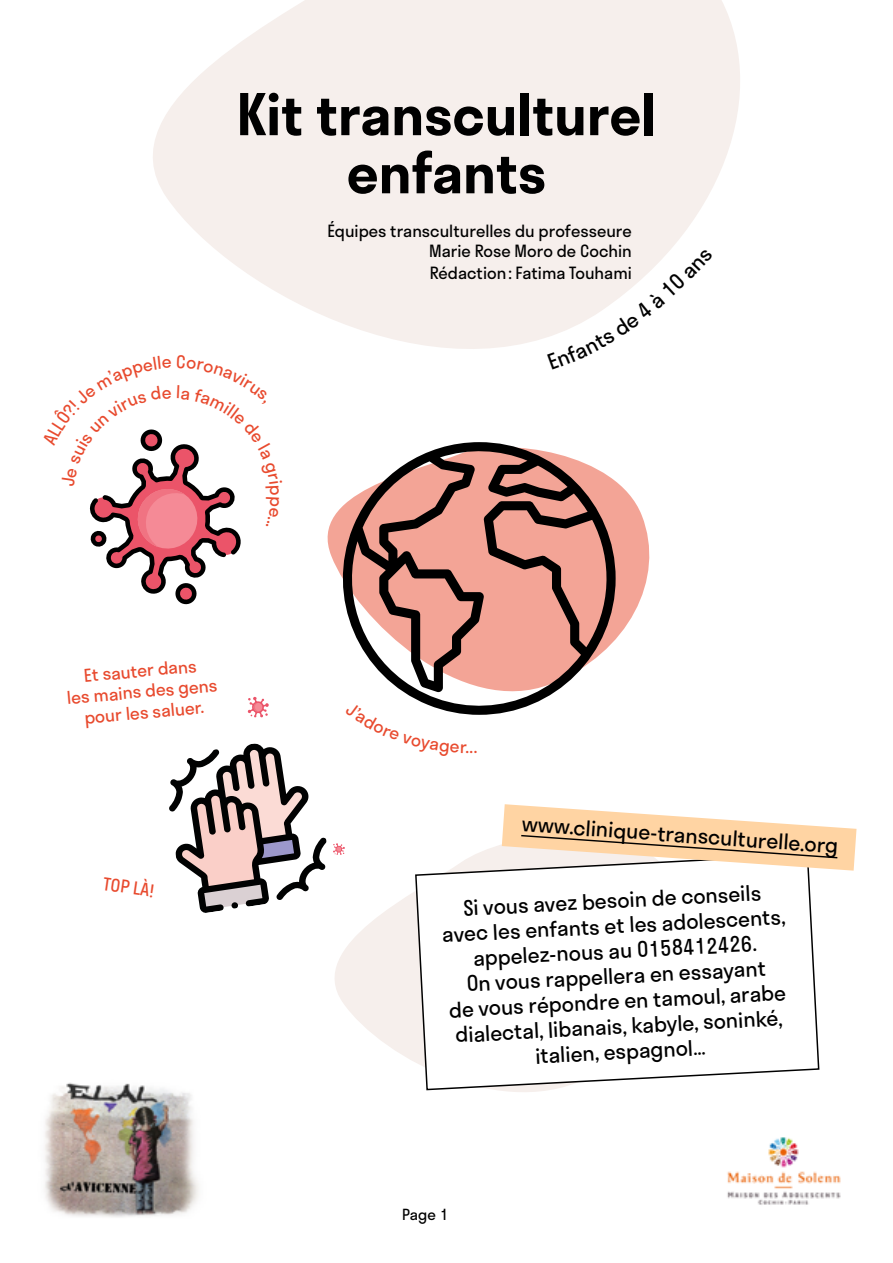
<style>
.page{position:relative;width:893px;height:1263px;background:#fff}
.page>*{position:absolute;margin:0;border:0;box-sizing:border-box;transform-origin:0 0}
.t1{font:600 56.25px/58.1px "Stratos";color:#000;text-align:center}
.t2{font:21px/25.2px "Stratos";color:#000;text-align:center}
.t3{font:17.25px/20.7px "Stratos";color:#e84a2e;text-align:center}
.t4{font:16.5px/19.8px "Stratos";color:#000;text-align:right}
.t5{font:15px "Stratos";color:#000}
</style>
<div class="page">
<img style="left:727px;top:1137px;width:114px;height:68px">
<svg style="left:335px;top:844px;width:204px;height:248px;fill:#f6efec"></svg>
<svg style="left:414px;top:853px;width:406px;height:238px"></svg>
<svg style="left:153px;top:0;width:587px;height:349px;fill:#f6efec"></svg>
<svg style="left:616px;top:482px;width:34px;height:157px;fill:#f3a496"></svg>
<svg style="left:327px;top:442px;width:289px;height:273px;fill:#f3a496"></svg>
<img style="left:44px;top:1082px;width:155px;height:135px">
<svg style="left:502px;top:804px;width:354px;height:67px"></svg>
<svg style="left:89px;top:429px;width:152px;height:176px"></svg>
<svg style="left:169px;top:697px;width:308px;height:219px"></svg>
<svg style="left:547px;top:248px;width:166px;height:101px"></svg>
<h1 class="t1" style="left:237px;top:84px;width:421px">Kit transculturel enfants</h1>
<p class="t4" style="left:327px;top:220px;width:306px">Équipes transculturelles du professeure<br>Marie Rose Moro de Cochin</p>
<p class="t4" style="left:430px;top:263px;width:204px">Rédaction: Fatima Touhami</p>
<p class="t3" style="left:64px;top:666px;width:152px;rotate:-5deg">Et sauter dans<br>les mains des gens pour les saluer.</p>
<p class="t3" style="left:105px;top:873px;width:52px;rotate:8deg">TOP LÀ!</p>
<p class="t3" style="left:466px;top:735px;width:5px">.</p>
<p class="t2" style="left:523px;top:810px;width:318px;rotate:4deg">www.clinique-transculturelle.org</p>
<p class="t2" style="left:440px;top:896px;width:345px;rotate:-3deg">Si vous avez besoin de conseils avec les enfants et les adolescents, appelez-nous au 0158412426.<br>On vous rappellera en essayant<br>de vous répondre en tamoul, arabe dialectal, libanais, kabyle, soninké, italien, espagnol…</p>
<p class="t5" style="left:402px;top:1203px;width:48px">Page 1</p>
</div>
